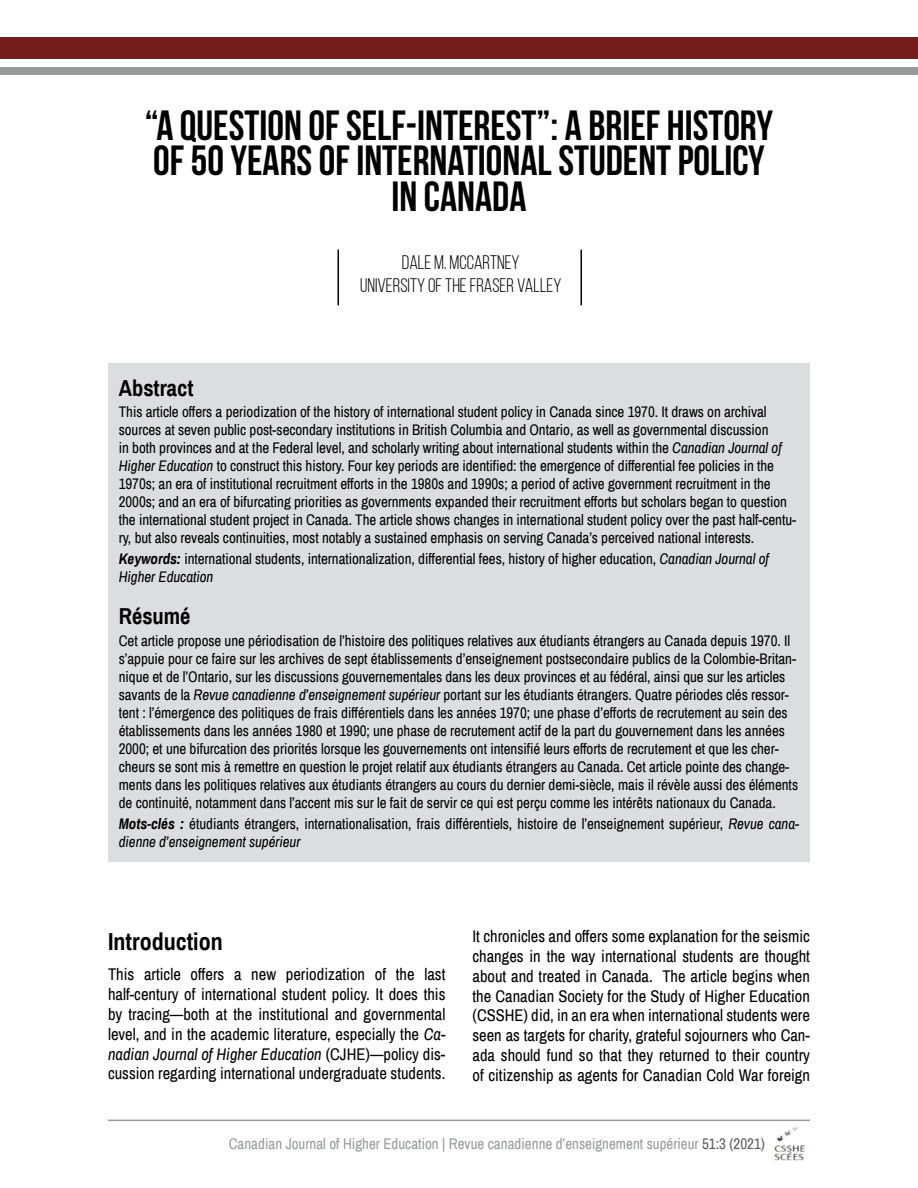
<style>
.page{position:relative;width:918px;height:1188px;background:#fff}
.page>*{position:absolute;margin:0;border:0;box-sizing:border-box;transform-origin:0 0}
.t1{font:700 42px/36px "Bebas Neue";color:#000;text-align:center}
.t2{font:700 24px "Archivo Narrow";color:#000}
.t3{font:700 22.5px "Archivo Narrow";color:#000}
.t4{font:19.5px/23.4px "Bebas Neue";color:#000;text-align:center}
.t5{font:16.5px/19.8px "Archivo Narrow";color:#000;text-align:justify}
.t6{font:15px/18px "Archivo Narrow";letter-spacing:-.005em;color:#000}
.t7{font:15px "Archivo Narrow";color:#97999c}
.s1{font-style:italic}
.s2{font-weight:700;font-style:italic}
.s3{color:#5a5b5d}
</style>
<div class="page">
<hr style="left:108px;top:1120px;width:702px;height:1px;background:#97999c">
<div style="left:0;top:38px;width:918px;height:21px;background:#751d1c"></div>
<div style="left:0;top:67px;width:918px;height:7px;background:#97999c"></div>
<img style="left:773px;top:1126px;width:33px;height:35px">
<div style="left:108px;top:364px;width:702px;height:498px;background:#dcddde"></div>
<hr style="left:580px;top:250px;width:2px;height:55px;background:#000">
<hr style="left:338px;top:250px;width:1px;height:55px;background:#000">
<h1 class="t1" style="left:145px;top:106px;width:630px">“A QUESTION OF SELF-INTEREST”: A BRIEF HISTORY<br>OF 50 YEARS OF INTERNATIONAL STUDENT POLICY<br>IN CANADA</h1>
<h3 class="t4" style="left:360px;top:250px;width:203px">DALE M. MCCARTNEY<br>UNIVERSITY OF THE FRASER VALLEY</h3>
<h3 class="t3" style="left:119px;top:372px;width:76px">Abstract</h3>
<p class="t6" style="left:119px;top:402px;width:679px">This article offers a periodization of the history of international student policy in Canada since 1970. It draws on archival sources at seven public post-secondary institutions in British Columbia and Ontario, as well as governmental discussion<br>in both provinces and at the Federal level, and scholarly writing about international students within the <span class="s1">Canadian Journal of Higher Education</span> to construct this history. Four key periods are identified: the emergence of differential fee policies in the 1970s; an era of institutional recruitment efforts in the 1980s and 1990s; a period of active government recruitment in the 2000s; and an era of bifurcating priorities as governments expanded their recruitment efforts but scholars began to question the international student project in Canada. The article shows changes in international student policy over the past half-centu&shy;ry, but also reveals continuities, most notably a sustained emphasis on serving Canada’s perceived national interests.</p>
<p class="t6" style="left:119px;top:549px;width:652px"><span class="s2">Keywords:</span> international students, internationalization, differential fees, history of higher education, <span class="s1">Canadian Journal of<br>Higher Education</span></p>
<h3 class="t3" style="left:119px;top:600px;width:73px">Résumé</h3>
<p class="t6" style="left:119px;top:632px;width:681px">Cet article propose une périodisation de l’histoire des politiques relatives aux étudiants étrangers au Canada depuis 1970. Il s’appuie pour ce faire sur les archives de sept établissements d’enseignement postsecondaire publics de la Colombie-Britan&shy;nique et de l’Ontario, sur les discussions gouvernementales dans les deux provinces et au fédéral, ainsi que sur les articles savants de la <span class="s1">Revue canadienne d’enseignement supérieur</span> portant sur les étudiants étrangers. Quatre périodes clés ressor&shy;tent : l’émergence des politiques de frais différentiels dans les années 1970; une phase d’efforts de recrutement au sein des établissements dans les années 1980 et 1990; une phase de recrutement actif de la part du gouvernement dans les années 2000; et une bifurcation des priorités lorsque les gouvernements ont intensifié leurs efforts de recrutement et que les cher&shy;cheurs se sont mis à remettre en question le projet relatif aux étudiants étrangers au Canada. Cet article pointe des change&shy;ments dans les politiques relatives aux étudiants étrangers au cours du dernier demi-siècle, mais il révèle aussi des éléments de continuité, notamment dans l’accent mis sur le fait de servir ce qui est perçu comme les intérêts nationaux du Canada.</p>
<p class="t6" style="left:119px;top:815px;width:682px"><span class="s2">Mots-clés :</span> étudiants étrangers, internationalisation, frais différentiels, histoire de l’enseignement supérieur, <span class="s1">Revue cana&shy;dienne d’enseignement supérieur</span></p>
<h2 class="t2" style="left:108px;top:925px;width:116px">Introduction</h2>
<p class="t5" style="left:108px;top:964px;width:339px">This article offers a new periodization of the last half-century of international student policy. It does this by tracing—both at the institutional and governmental level, and in the academic literature, especially the <span class="s1">Ca&shy;nadian Journal of Higher Education</span> (CJHE)—policy dis&shy;cussion regarding international undergraduate students.</p>
<p class="t5" style="left:473px;top:926px;width:339px">It chronicles and offers some explanation for the seismic changes in the way international students are thought about and treated in Canada. The article begins when the Canadian Society for the Study of Higher Education (CSSHE) did, in an era when international students were seen as targets for charity, grateful sojourners who Can&shy;ada should fund so that they returned to their country of citizenship as agents for Canadian Cold War foreign</p>
<p class="t7" style="left:229px;top:1133px;width:538px">Canadian Journal of Higher Education | Revue canadienne d’enseignement supérieur <span class="s3">51:3 (2021)</span></p>
</div>
